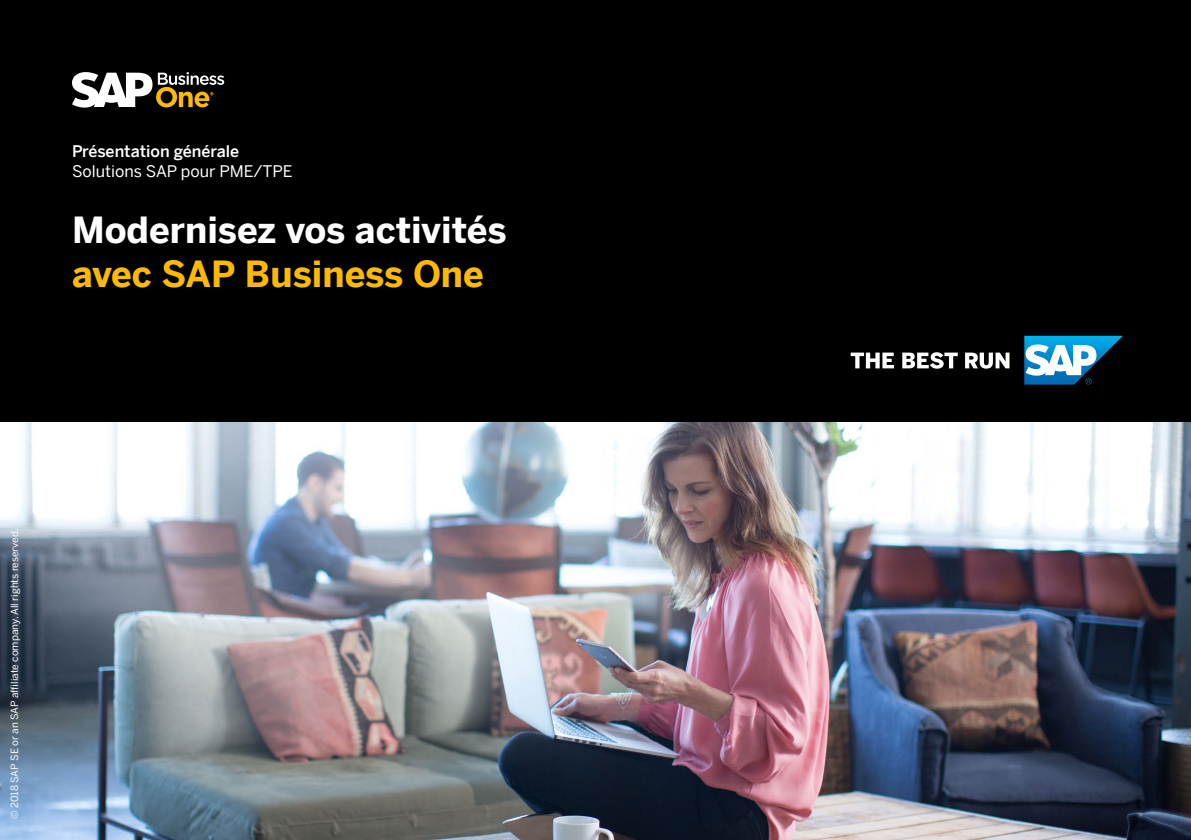
<style>
.page{position:relative;width:1191px;height:840px;background:#fff}
.page>*{position:absolute;margin:0;border:0;box-sizing:border-box;transform-origin:0 0}
.t1{font:700 36px "Benton Sans";color:#fff}
.t2{font:700 36px "Benton Sans";color:#fbba00}
.t3{font:16px "Benton Sans";color:#fff}
.t4{font:500 16px "Benton Sans";color:#fff}
.t5{font:10px "Benton Sans";color:#fff}
</style>
<div class="page">
<img style="left:0;top:421px;width:1191px;height:418px">
<div style="left:0;top:0;width:1191px;height:421px;background:#000"></div>
<svg style="left:72px;top:72px;width:152px;height:35px"></svg>
<svg style="left:850px;top:352px;width:159px;height:16px"></svg>
<svg style="left:1024px;top:335px;width:99px;height:49px"></svg>
<h2 class="t4" style="left:72px;top:137px;width:169px">Présentation générale</h2>
<h2 class="t3" style="left:72px;top:157px;width:222px">Solutions SAP pour PME/TPE</h2>
<h1 class="t1" style="left:72px;top:198px;width:436px">Modernisez vos activités</h1>
<h1 class="t2" style="left:72px;top:242px;width:413px">avec SAP Business One</h1>
<p class="t5" style="left:6px;top:818px;width:292px;rotate:-90deg">© 2018 SAP SE or an SAP affiliate company. All rights reserved.</p>
</div>
